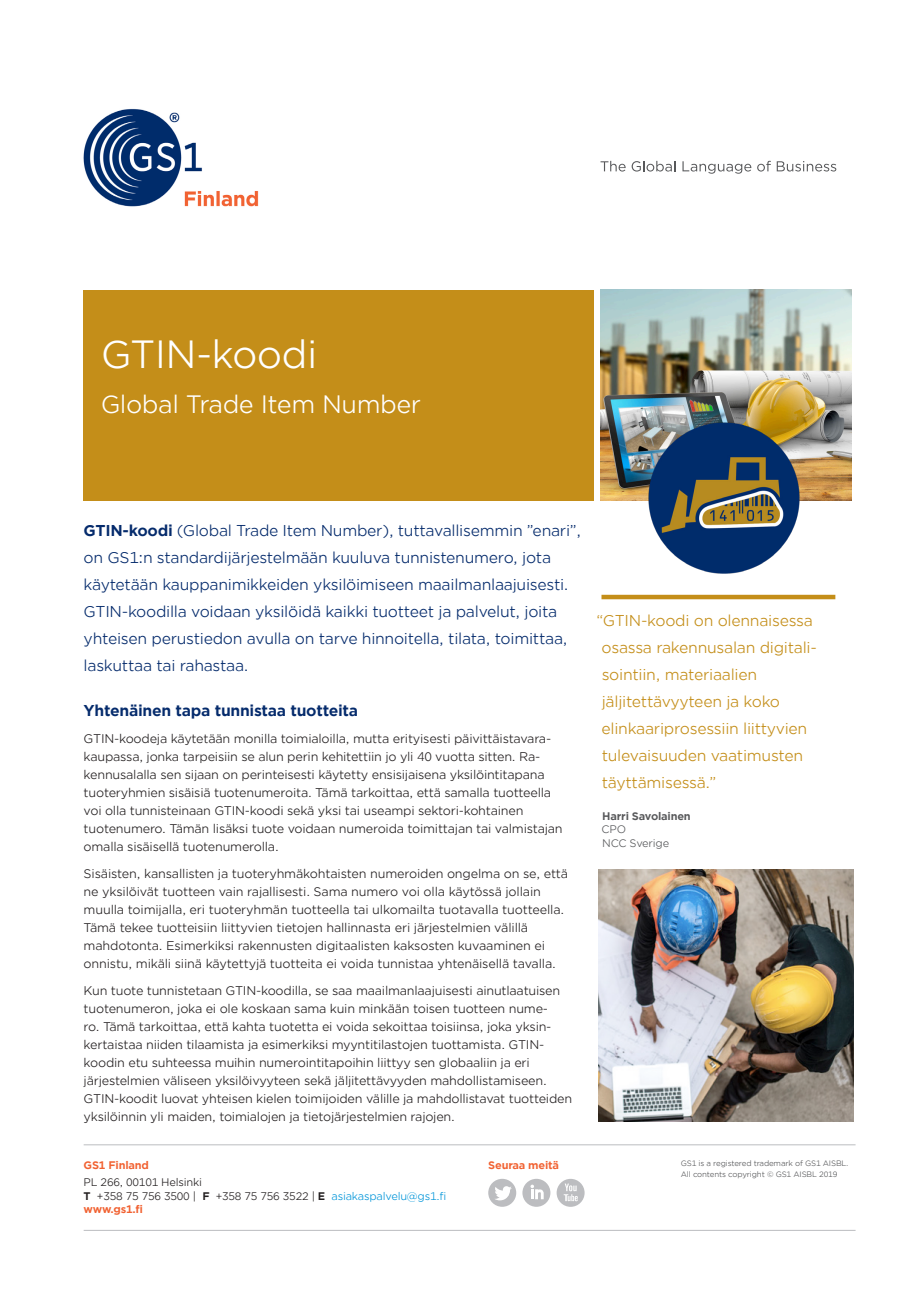
<style>
.page{position:relative;width:920px;height:1290px;background:#fff}
.page>*{position:absolute;margin:0;border:0;box-sizing:border-box;transform-origin:0 0}
.t1{font:37.5px "Gotham Office";letter-spacing:-.02em;color:#fff}
.t2{font:24px "Gotham Office";letter-spacing:-.02em;color:#fff}
._12_Intro_Text__10pt{font:15px/27px "Gotham Office";letter-spacing:-.02em;color:#052b6c}
._20_Call_Out_With_Ru{font:15px/27px "Gotham Office";letter-spacing:-.02em;color:#c48e19}
._13_Subhead_1__11pt{font:700 15px "Gotham Office";letter-spacing:-.02em;color:#052b6c}
._16_Body_Text__8pt{font:12px/18px "Gotham Office";letter-spacing:-.02em;color:#231f20}
.t3{font:10.5px/13.5px "Gotham Office";letter-spacing:-.02em;color:#231f20}
._22_Caption_Text__7p{font:700 10.5px/13.5px "Gotham Office";letter-spacing:-.02em;color:#57585a}
.t4{font:700 10.5px "Gotham Office";letter-spacing:-.02em;color:#f16232}
.Copyright__5pt__Base{font:7.5px "Gotham Office";letter-spacing:-.02em;color:#57585a}
.s1{font-weight:700}
.s2{font-weight:400}
.s3{color:#0095d9}
.s4{font-weight:700;color:#f16232}
</style>
<div class="page">
<svg style="left:600px;top:161px;width:26px;height:11px"></svg>
<svg style="left:632px;top:161px;width:43px;height:11px"></svg>
<svg style="left:682px;top:161px;width:69px;height:13px"></svg>
<svg style="left:757px;top:161px;width:14px;height:11px"></svg>
<svg style="left:777px;top:161px;width:59px;height:11px"></svg>
<div style="left:84px;top:290px;width:510px;height:210px;background:#c48e19"></div>
<hr style="left:601px;top:595px;width:234px;height:4px;background:#c48e19">
<img style="left:600px;top:290px;width:251px;height:210px">
<img style="left:647px;top:422px;width:153px;height:152px">
<img style="left:83px;top:109px;width:176px;height:98px">
<img style="left:598px;top:869px;width:255px;height:252px">
<div style="left:488px;top:1179px;width:28px;height:28px;background:#bcbdc0;border-radius:50%"></div>
<svg style="left:495px;top:1186px;width:17px;height:14px"></svg>
<div style="left:522px;top:1179px;width:28px;height:28px;background:#bcbdc0;border-radius:50%"></div>
<svg style="left:530px;top:1185px;width:14px;height:14px"></svg>
<div style="left:557px;top:1179px;width:28px;height:28px;background:#bcbdc0;border-radius:50%"></div>
<svg style="left:564px;top:1183px;width:14px;height:18px"></svg>
<hr style="left:84px;top:1144px;width:772px;height:1px;background:#bcbdc0">
<hr style="left:84px;top:1230px;width:772px;height:1px;background:#bcbdc0">
<h1 class="t1" style="left:101px;top:330px;width:218px">GTIN-koodi</h1>
<h2 class="t2" style="left:101px;top:389px;width:322px">Global Trade Item Number</h2>
<p class="_12_Intro_Text__10pt" style="left:84px;top:517px;width:499px"><span class="s1">GTIN-koodi</span> (Global Trade Item Number), tuttavallisemmin ”enari”, on GS1:n standardijärjestelmään kuuluva tunnistenumero, jota käytetään kauppanimikkeiden yksilöimiseen maailmanlaajuisesti.<br>GTIN-koodilla voidaan yksilöidä kaikki tuotteet ja palvelut, joita yhteisen perustiedon avulla on tarve hinnoitella, tilata, toimittaa, laskuttaa tai rahastaa.</p>
<p class="_13_Subhead_1__11pt" style="left:84px;top:700px;width:276px">Yhtenäinen tapa tunnistaa tuotteita</p>
<p class="_16_Body_Text__8pt" style="left:84px;top:729px;width:481px">GTIN-koodeja käytetään monilla toimialoilla, mutta erityisesti päivittäistavara&shy;kaupassa, jonka tarpeisiin se alun perin kehitettiin jo yli 40 vuotta sitten. Ra&shy;kennusalalla sen sijaan on perinteisesti käytetty ensisijaisena yksilöintitapana tuoteryhmien sisäisiä tuotenumeroita. Tämä tarkoittaa, että samalla tuotteella voi olla tunnisteinaan GTIN-koodi sekä yksi tai useampi sektori-kohtainen tuotenumero. Tämän lisäksi tuote voidaan numeroida toimittajan tai valmistajan omalla sisäisellä tuotenumerolla.</p>
<p class="_16_Body_Text__8pt" style="left:84px;top:864px;width:486px">Sisäisten, kansallisten ja tuoteryhmäkohtaisten numeroiden ongelma on se, että ne yksilöivät tuotteen vain rajallisesti. Sama numero voi olla käytössä jollain muulla toimijalla, eri tuoteryhmän tuotteella tai ulkomailta tuotavalla tuotteella.<br>Tämä tekee tuotteisiin liittyvien tietojen hallinnasta eri järjestelmien välillä mahdotonta. Esimerkiksi rakennusten digitaalisten kaksosten kuvaaminen ei onnistu, mikäli siinä käytettyjä tuotteita ei voida tunnistaa yhtenäisellä tavalla.</p>
<p class="_16_Body_Text__8pt" style="left:84px;top:981px;width:490px">Kun tuote tunnistetaan GTIN-koodilla, se saa maailmanlaajuisesti ainutlaatuisen tuotenumeron, joka ei ole koskaan sama kuin minkään toisen tuotteen nume-<br>ro. Tämä tarkoittaa, että kahta tuotetta ei voida sekoittaa toisiinsa, joka yksin&shy;kertaistaa niiden tilaamista ja esimerkiksi myyntitilastojen tuottamista. GTIN&shy;koodin etu suhteessa muihin numerointitapoihin liittyy sen globaaliin ja eri järjestelmien väliseen yksilöivyyteen sekä jäljitettävyyden mahdollistamiseen.<br>GTIN-koodit luovat yhteisen kielen toimijoiden välille ja mahdollistavat tuotteiden yksilöinnin yli maiden, toimialojen ja tietojärjestelmien rajojen.</p>
<p class="_20_Call_Out_With_Ru" style="left:601px;top:607px;width:217px;text-indent:-5px">“GTIN-koodi on olennaisessa osassa rakennusalan digitali&shy;sointiin, materiaalien jäljitettävyyteen ja koko elinkaariprosessiin liittyvien tulevaisuuden vaatimusten täyttämisessä.”</p>
<p class="_22_Caption_Text__7p" style="left:602px;top:809px;width:91px">Harri Savolainen<br><span class="s2">CPO<br>NCC Sverige</span></p>
<p class="t4" style="left:84px;top:1157px;width:67px">GS1 Finland</p>
<p class="t3" style="left:84px;top:1175px;width:364px">PL 266, 00101 Helsinki<br><span class="s1">T</span> +358 75 756 3500 | <span class="s1">F</span> +358 75 756 3522 | <span class="s1">E</span> <span class="s3">asiakaspalvelu@gs1.fi </span><span class="s4">www.gs1.fi</span></p>
<p class="t4" style="left:488px;top:1157px;width:72px">Seuraa meitä</p>
<p class="Copyright__5pt__Base" style="left:681px;top:1158px;width:169px">GS1 is a registered trademark of GS1 AISBL.</p>
<p class="Copyright__5pt__Base" style="left:681px;top:1169px;width:158px">All contents copyright © GS1 AISBL 2019</p>
</div>
